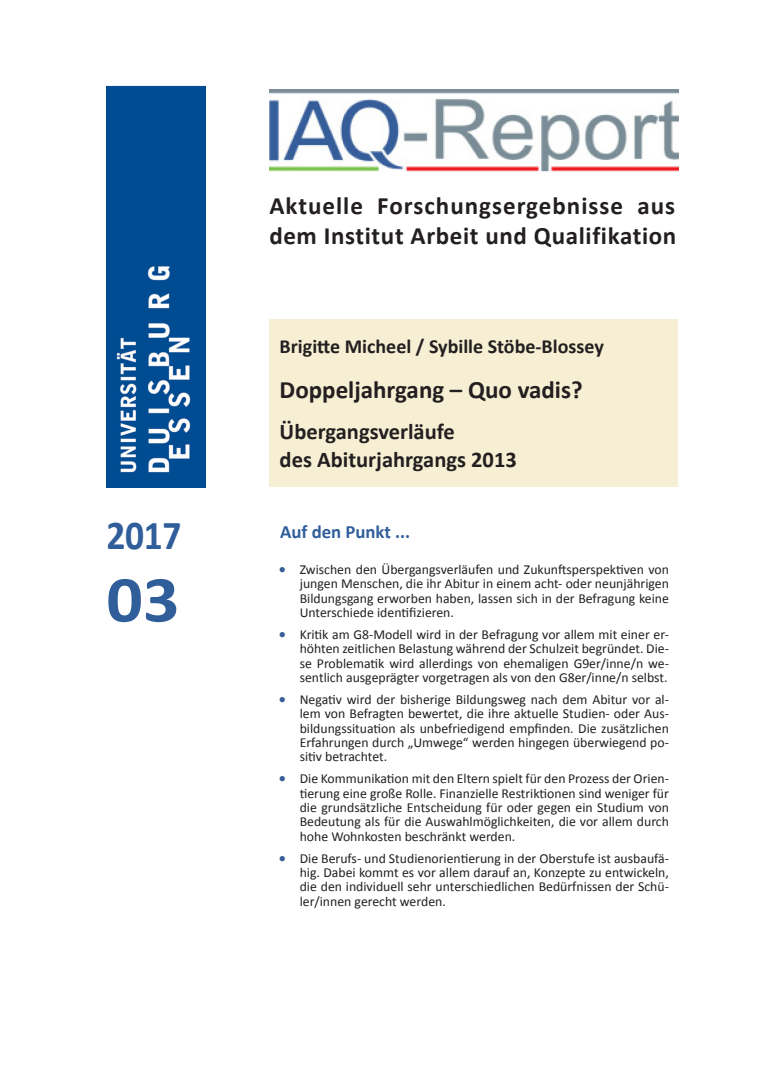
<style>
.page{position:relative;width:780px;height:1088px;background:#fff}
.page>*{position:absolute;margin:0;border:0;box-sizing:border-box;transform-origin:0 0}
.t1{font:700 66px "Calibri";color:#305e9a;scale:1.09 1}
.t2{font:700 41.25px "Calibri";color:#305e9a;scale:.91 1}
.Titel_2{font:700 25px "Calibri";letter-spacing:.025em;color:#231f20}
.Titel_2-2{font:700 25px "Calibri";color:#231f20}
.Titel_2-3{font:700 22.5px "Calibri";color:#231f20}
.t3{font:700 20px "Calibri";color:#231f20}
.t4{font:700 18.75px "Calibri";color:#305e9a}
.t5{font:13.75px/14.4px "Calibri";color:#231f20;text-align:justify}
.s1{font-family:"Minion Pro";font-size:20px;color:#365e9a}
</style>
<div class="page">
<div style="left:269px;top:320px;width:408px;height:167px;background:#f7efd3"></div>
<img style="left:269px;top:89px;width:409px;height:83px">
<img style="left:106px;top:85px;width:100px;height:402px">
<p class="t2" style="left:106px;top:509px;width:84px">2017</p>
<p class="t1" style="left:106px;top:557px;width:68px">03</p>
<p class="Titel_2" style="left:269px;top:190px;width:407px">Aktuelle Forschungsergebnisse aus</p>
<p class="Titel_2" style="left:269px;top:220px;width:408px">dem Institut Arbeit und Qualifikation</p>
<p class="t3" style="left:279px;top:334px;width:326px">Brigitte Micheel / Sybille Stöbe-Blossey</p>
<p class="Titel_2-2" style="left:279px;top:373px;width:304px">Doppeljahrgang – Quo vadis?</p>
<p class="Titel_2-3" style="left:279px;top:417px;width:177px">Übergangsverläufe</p>
<p class="Titel_2-3" style="left:279px;top:445px;width:239px">des Abiturjahrgangs 2013</p>
<p class="t4" style="left:280px;top:519px;width:132px">Auf den Punkt ...</p>
<p class="t5" style="left:300px;top:562px;width:371px;text-indent:-21px"><span class="s1">•</span> Zwischen den Übergangsverläufen und Zukunftsperspektiven von jungen Menschen, die ihr Abitur in einem acht- oder neunjährigen Bildungsgang erworben haben, lassen sich in der Befragung keine Unterschiede identifizieren.</p>
<p class="t5" style="left:300px;top:627px;width:371px;text-indent:-21px"><span class="s1">•</span> Kritik am G8-Modell wird in der Befragung vor allem mit einer er&shy;höhten zeitlichen Belastung während der Schulzeit begründet. Die&shy;se Problematik wird allerdings von ehemaligen G9er/inne/n we&shy;sentlich ausgeprägter vorgetragen als von den G8er/inne/n selbst.</p>
<p class="t5" style="left:300px;top:692px;width:371px;text-indent:-21px"><span class="s1">•</span> Negativ wird der bisherige Bildungsweg nach dem Abitur vor al&shy;lem von Befragten bewertet, die ihre aktuelle Studien- oder Aus&shy;bildungssituation als unbefriedigend empfinden. Die zusätzlichen Erfahrungen durch „Umwege“ werden hingegen überwiegend po&shy;sitiv betrachtet.</p>
<p class="t5" style="left:300px;top:771px;width:371px;text-indent:-21px"><span class="s1">•</span> Die Kommunikation mit den Eltern spielt für den Prozess der Orien&shy;tierung eine große Rolle. Finanzielle Restriktionen sind weniger für die grundsätzliche Entscheidung für oder gegen ein Studium von Bedeutung als für die Auswahlmöglichkeiten, die vor allem durch hohe Wohnkosten beschränkt werden.</p>
<p class="t5" style="left:300px;top:851px;width:371px;text-indent:-21px"><span class="s1">•</span> Die Berufs- und Studienorientierung in der Oberstufe ist ausbaufä&shy;hig. Dabei kommt es vor allem darauf an, Konzepte zu entwickeln, die den individuell sehr unterschiedlichen Bedürfnissen der Schü&shy;ler/innen gerecht werden.</p>
</div>
